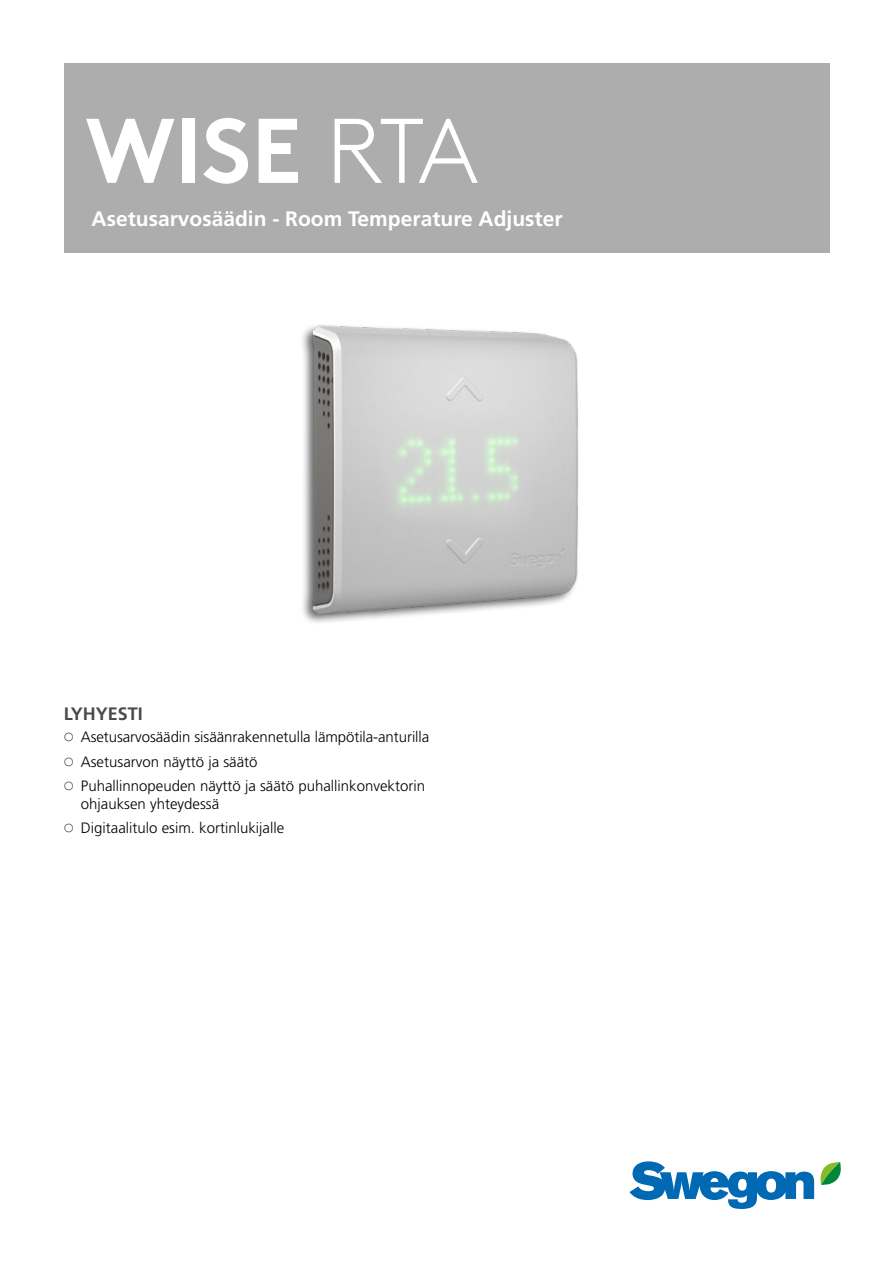
<style>
.page{position:relative;width:893px;height:1263px;background:#fff}
.page>*{position:absolute;margin:0;border:0;box-sizing:border-box;transform-origin:0 0}
.t1{font:700 91.5px "Swegon Brown";color:#fff}
.t2{font:700 21px "Frutiger LT Pro";color:#fff}
.t3{font:700 18px "Frutiger LT Pro";color:#4a4a49}
.t4{font:300 15px/18px "Frutiger LT Pro";color:#000}
.s1{font-weight:300}
.s2{font-family:"Nimbus Rom D";font-weight:400;color:#4a4a49}
</style>
<div class="page">
<div style="left:64px;top:64px;width:765px;height:189px;background:#adadad"></div>
<svg style="left:629px;top:1161px;width:212px;height:48px"></svg>
<img style="left:302px;top:325px;width:277px;height:298px">
<h1 class="t1" style="left:85px;top:77px;width:394px">WISE <span class="s1">RTA</span></h1>
<h2 class="t2" style="left:92px;top:206px;width:473px">Asetusarvosäädin - Room Temperature Adjuster</h2>
<p class="t3" style="left:64px;top:703px;width:81px">LYHYESTI</p>
<p class="t4" style="left:64px;top:728px;width:367px"><span class="s2">○</span> Asetusarvosäädin sisäänrakennetulla lämpötila-anturilla</p>
<p class="t4" style="left:64px;top:752px;width:195px"><span class="s2">○</span> Asetusarvon näyttö ja säätö</p>
<p class="t4" style="left:81px;top:777px;width:346px;text-indent:-17px"><span class="s2">○</span> Puhallinnopeuden näyttö ja säätö puhallinkonvektorin ohjauksen yhteydessä</p>
<p class="t4" style="left:64px;top:819px;width:222px"><span class="s2">○</span> Digitaalitulo esim. kortinlukijalle</p>
</div>
